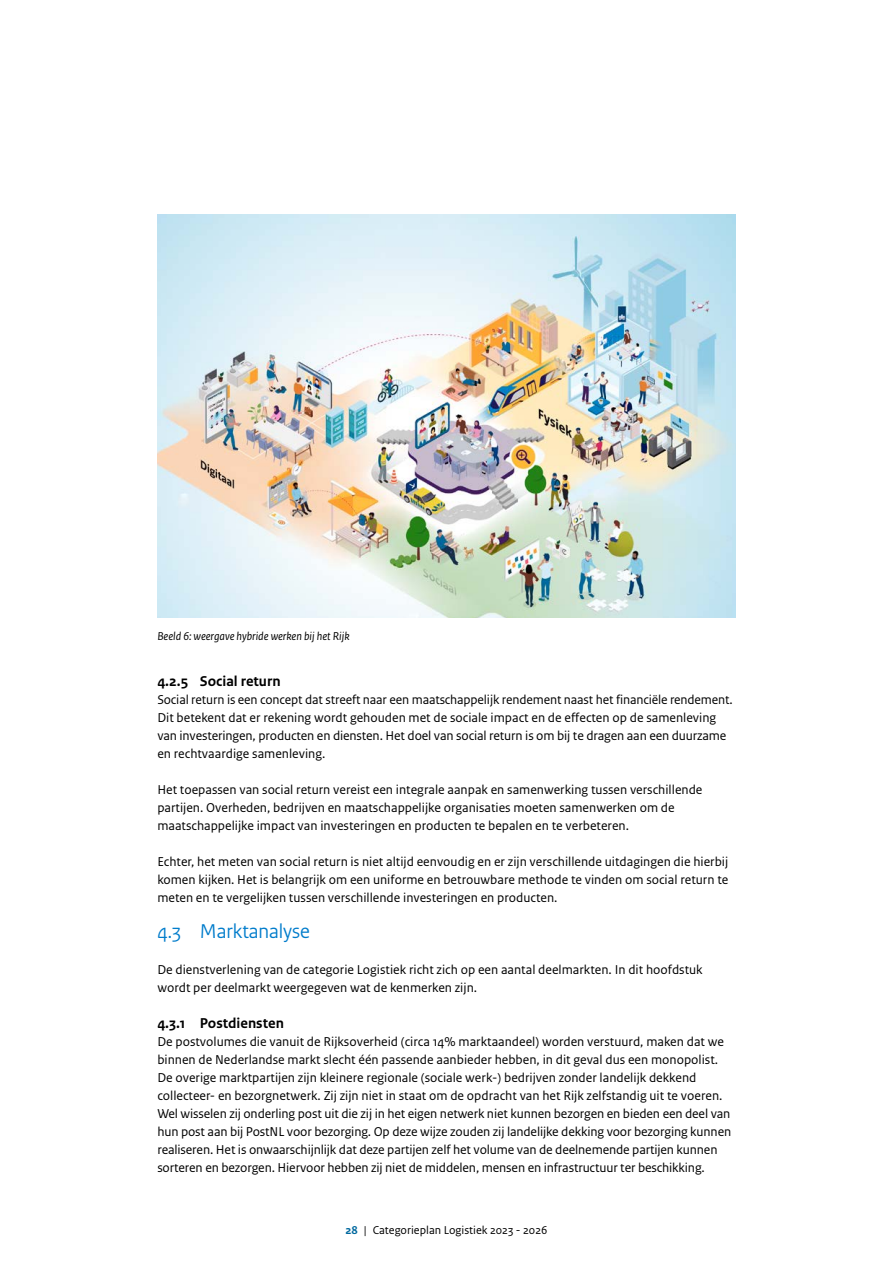
<style>
.page{position:relative;width:893px;height:1263px;background:#fff}
.page>*{position:absolute;margin:0;border:0;box-sizing:border-box;transform-origin:0 0}
.H3_Paragraafkop{font:21px "Rijksoverheid Sans Heading";color:#007ccb}
.H4_Alineakop{font:700 15px "Rijksoverheid Sans Text";color:#000}
.P_Broodtekst_Sans{font:13.5px/18px "Rijksoverheid Sans Text";color:#000}
._13_RO_Foto_tabel_bi{font:italic 12px "Rijksoverheid Sans Text";color:#000}
.t1{font:12px "Rijksoverheid Sans Text";color:#000}
.s1{font-weight:700;color:#00689e}
</style>
<div class="page">
<img style="left:157px;top:214px;width:579px;height:403px">
<p class="_13_RO_Foto_tabel_bi" style="left:157px;top:630px;width:194px">Beeld 6: weergave hybride werken bij het Rijk</p>
<h4 class="H4_Alineakop" style="left:157px;top:672px;width:125px">4.2.5 Social return</h4>
<p class="P_Broodtekst_Sans" style="left:157px;top:691px;width:577px">Social return is een concept dat streeft naar een maatschappelijk rendement naast het financiële rendement.<br>Dit betekent dat er rekening wordt gehouden met de sociale impact en de effecten op de samenleving van investeringen, producten en diensten. Het doel van social return is om bij te dragen aan een duurzame en rechtvaardige samenleving.</p>
<p class="P_Broodtekst_Sans" style="left:157px;top:781px;width:547px">Het toepassen van social return vereist een integrale aanpak en samenwerking tussen verschillende partijen. Overheden, bedrijven en maatschappelijke organisaties moeten samenwerken om de maatschappelijke impact van investeringen en producten te bepalen en te verbeteren.</p>
<p class="P_Broodtekst_Sans" style="left:157px;top:853px;width:572px;text-align:justify">Echter, het meten van social return is niet altijd eenvoudig en er zijn verschillende uitdagingen die hierbij komen kijken. Het is belangrijk om een uniforme en betrouwbare methode te vinden om social return te meten en te vergelijken tussen verschillende investeringen en producten.</p>
<h3 class="H3_Paragraafkop" style="left:157px;top:919px;width:154px">4.3 Marktanalyse</h3>
<p class="P_Broodtekst_Sans" style="left:157px;top:961px;width:547px">De dienstverlening van de categorie Logistiek richt zich op een aantal deelmarkten. In dit hoofdstuk wordt per deelmarkt weergegeven wat de kenmerken zijn.</p>
<h4 class="H4_Alineakop" style="left:157px;top:1014px;width:128px">4.3.1 Postdiensten</h4>
<p class="P_Broodtekst_Sans" style="left:157px;top:1033px;width:575px">De postvolumes die vanuit de Rijksoverheid (circa 14% marktaandeel) worden verstuurd, maken dat we binnen de Nederlandse markt slecht één passende aanbieder hebben, in dit geval dus een monopolist.<br>De overige marktpartijen zijn kleinere regionale (sociale werk-) bedrijven zonder landelijk dekkend collecteer- en bezorgnetwerk. Zij zijn niet in staat om de opdracht van het Rijk zelfstandig uit te voeren.<br>Wel wisselen zij onderling post uit die zij in het eigen netwerk niet kunnen bezorgen en bieden een deel van hun post aan bij PostNL voor bezorging. Op deze wijze zouden zij landelijke dekking voor bezorging kunnen realiseren. Het is onwaarschijnlijk dat deze partijen zelf het volume van de deelnemende partijen kunnen sorteren en bezorgen. Hiervoor hebben zij niet de middelen, mensen en infrastructuur ter beschikking.</p>
<p class="t1" style="left:345px;top:1223px;width:204px"><span class="s1">28</span> | Categorieplan Logistiek 2023 - 2026</p>
</div>
